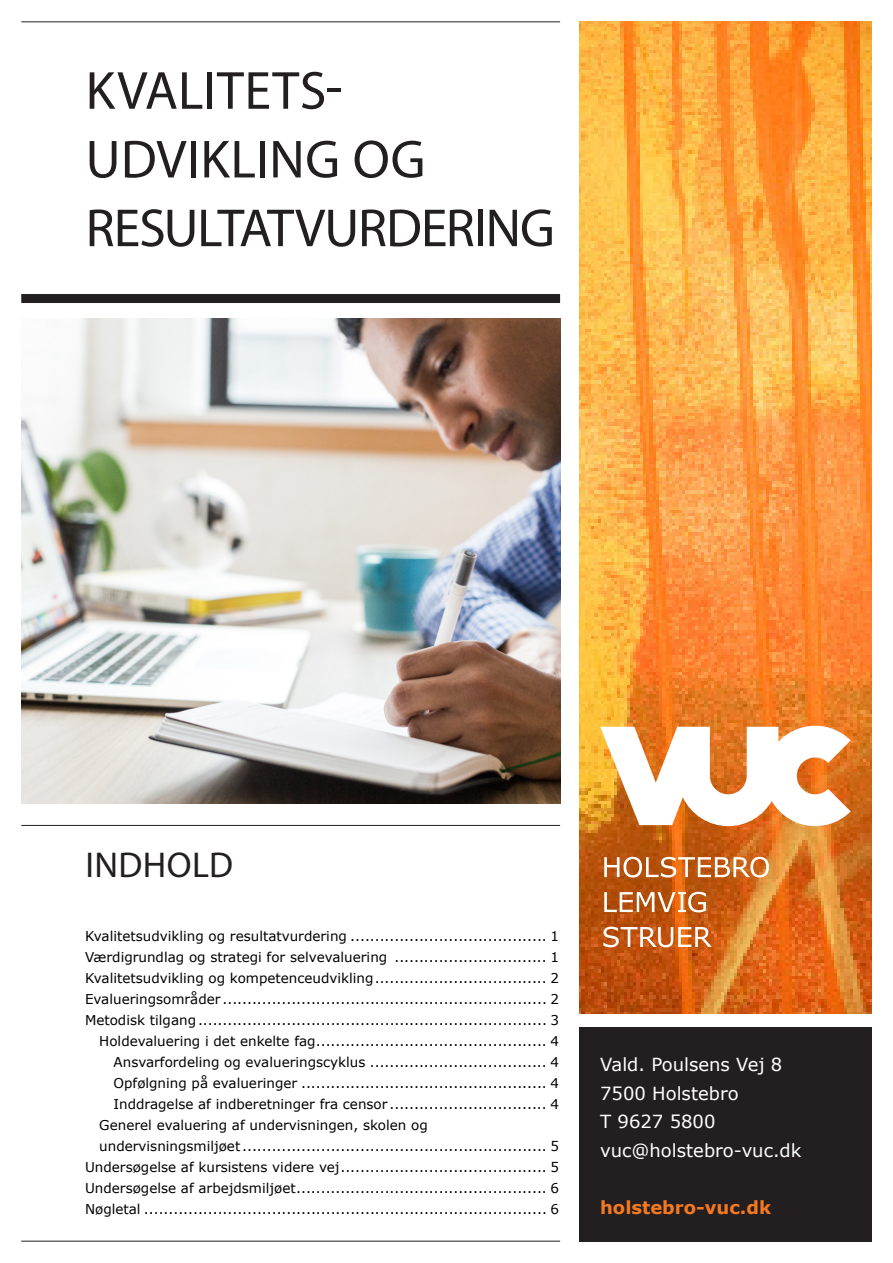
<style>
.page{position:relative;width:893px;height:1263px;background:#fff}
.page>*{position:absolute;margin:0;border:0;box-sizing:border-box;transform-origin:0 0}
.t1{font:54px "Myriad Pro";letter-spacing:-.01em;color:#231f20}
.t2{font:54px "Myriad Pro";letter-spacing:.01em;color:#231f20}
.t3{font:36px "Myriad Pro";letter-spacing:.01em;color:#231f20}
.t4{font:18px "Verdana";color:#fff}
.t5{font:700 18px "Verdana";color:#f47921}
.t6{font:13.5px "Verdana";color:#000}
</style>
<div class="page">
<div style="left:21px;top:294px;width:539px;height:9px;background:#231f20"></div>
<hr style="left:21px;top:21px;width:539px;height:1px;background:#231f20">
<hr style="left:21px;top:825px;width:539px;height:1px;background:#231f20">
<hr style="left:21px;top:1241px;width:539px;height:1px;background:#231f20">
<img style="left:21px;top:318px;width:539px;height:485px">
<img style="left:580px;top:21px;width:292px;height:992px">
<div style="left:580px;top:1027px;width:292px;height:215px;background:#231f20"></div>
<svg style="left:600px;top:726px;width:251px;height:100px"></svg>
<svg style="left:603px;top:927px;width:109px;height:20px"></svg>
<svg style="left:604px;top:892px;width:102px;height:20px"></svg>
<svg style="left:604px;top:857px;width:165px;height:20px"></svg>
<p class="t2" style="left:86px;top:57px;width:258px">KVALITETS-</p>
<p class="t1" style="left:86px;top:126px;width:341px">UDVIKLING OG</p>
<p class="t1" style="left:86px;top:195px;width:471px">RESULTATVURDERING</p>
<p class="t3" style="left:85px;top:843px;width:149px">INDHOLD</p>
<p class="t6" style="left:85px;top:926px;width:476px">Kvalitetsudvikling og resultatvurdering ........................................ 1</p>
<p class="t6" style="left:85px;top:947px;width:476px">Værdigrundlag og strategi for selvevaluering ............................... 1</p>
<p class="t6" style="left:85px;top:968px;width:476px">Kvalitetsudvikling og kompetenceudvikling................................... 2</p>
<p class="t6" style="left:85px;top:989px;width:476px">Evalueringsområder .................................................................. 2</p>
<p class="t6" style="left:85px;top:1010px;width:476px">Metodisk tilgang....................................................................... 3</p>
<p class="t6" style="left:99px;top:1031px;width:461px">Holdevaluering i det enkelte fag............................................... 4</p>
<p class="t6" style="left:114px;top:1052px;width:447px">Ansvarfordeling og evalueringscyklus .................................... 4</p>
<p class="t6" style="left:114px;top:1073px;width:447px">Opfølgning på evalueringer .................................................. 4</p>
<p class="t6" style="left:114px;top:1094px;width:447px">Inddragelse af indberetninger fra censor ................................ 4</p>
<p class="t6" style="left:99px;top:1115px;width:330px">Generel evaluering af undervisningen, skolen og</p>
<p class="t6" style="left:99px;top:1136px;width:461px">undervisningsmiljøet.............................................................. 5</p>
<p class="t6" style="left:85px;top:1157px;width:476px">Undersøgelse af kursistens videre vej.......................................... 5</p>
<p class="t6" style="left:85px;top:1178px;width:476px">Undersøgelse af arbejdsmiljøet................................................... 6</p>
<p class="t6" style="left:85px;top:1199px;width:476px">Nøgletal .................................................................................. 6</p>
<p class="t4" style="left:600px;top:1052px;width:184px">Vald. Poulsens Vej 8</p>
<p class="t4" style="left:600px;top:1081px;width:140px">7500 Holstebro</p>
<p class="t4" style="left:600px;top:1109px;width:117px">T 9627 5800</p>
<p class="t4" style="left:600px;top:1138px;width:203px">vuc@holstebro-vuc.dk</p>
<p class="t5" style="left:600px;top:1194px;width:172px">holstebro-vuc.dk</p>
</div>
